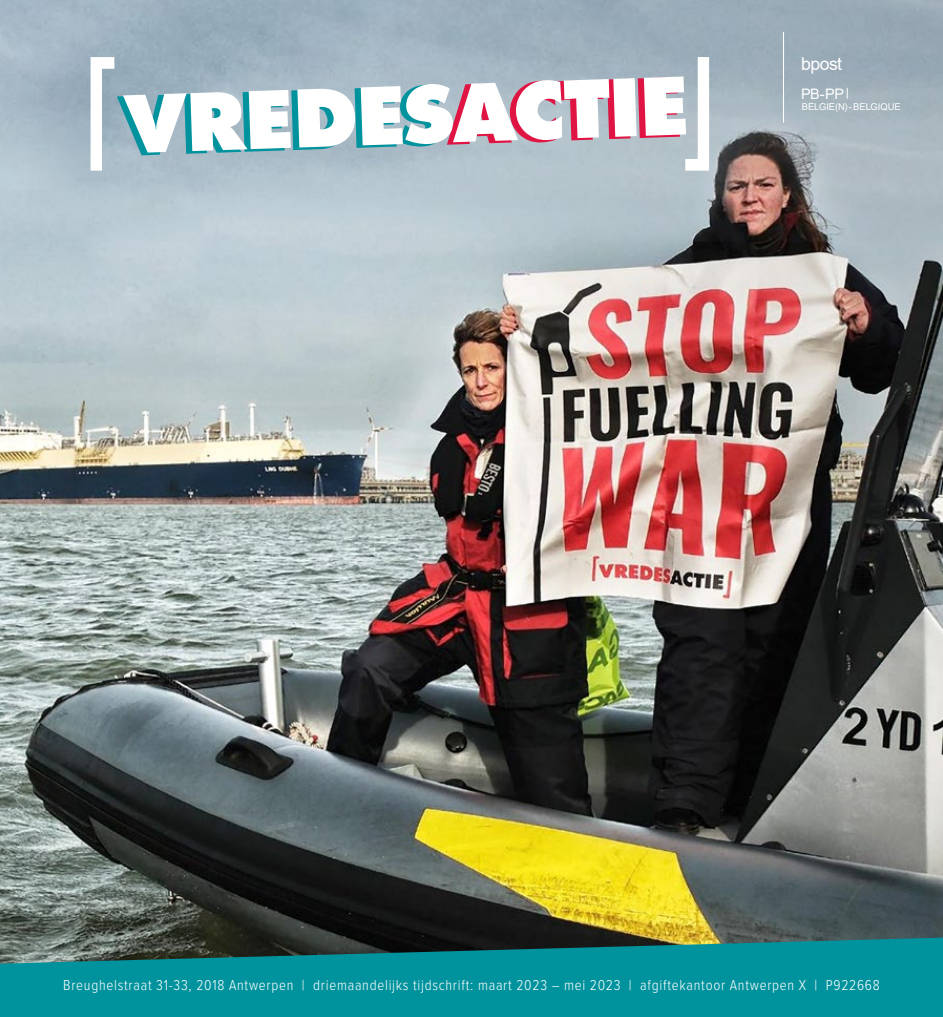
<style>
.page{position:relative;width:943px;height:1017px;background:#fff}
.page>*{position:absolute;margin:0;border:0;box-sizing:border-box;transform-origin:0 0}
.t1{font:17.68px "Arial";letter-spacing:-.03em;color:#fff}
.footer_cover{font:300 14.88px "Proxima Nova Cond";letter-spacing:.05em;color:#fff}
.t2{font:14.53px "Arial";color:#fff}
.t3{font:9.45px "Arial";letter-spacing:-.005em;color:#fff}
</style>
<div class="page">
<img style="left:0;top:0;width:943px;height:938px">
<svg style="left:0;top:938px;width:943px;height:79px;background:#0a868d"></svg>
<svg style="left:773px;top:20px;width:137px;height:107px;background:#9eafb9"></svg>
<svg style="left:91px;top:57px;width:618px;height:114px"></svg>
<p class="t1" style="left:801px;top:52px;width:43px">bpost</p>
<p class="t2" style="left:801px;top:84px;width:65px">PB-PP B-</p>
<p class="t3" style="left:801px;top:101px;width:100px">BELGIE(N)-BELGIQUE</p>
<p class="footer_cover" style="left:63px;top:974px;width:818px">Breughelstraat 31-33, 2018 Antwerpen | driemaandelijks tijdschrift: maart 2023 – mei 2023 | afgiftekantoor Antwerpen X | P922668</p>
</div>
